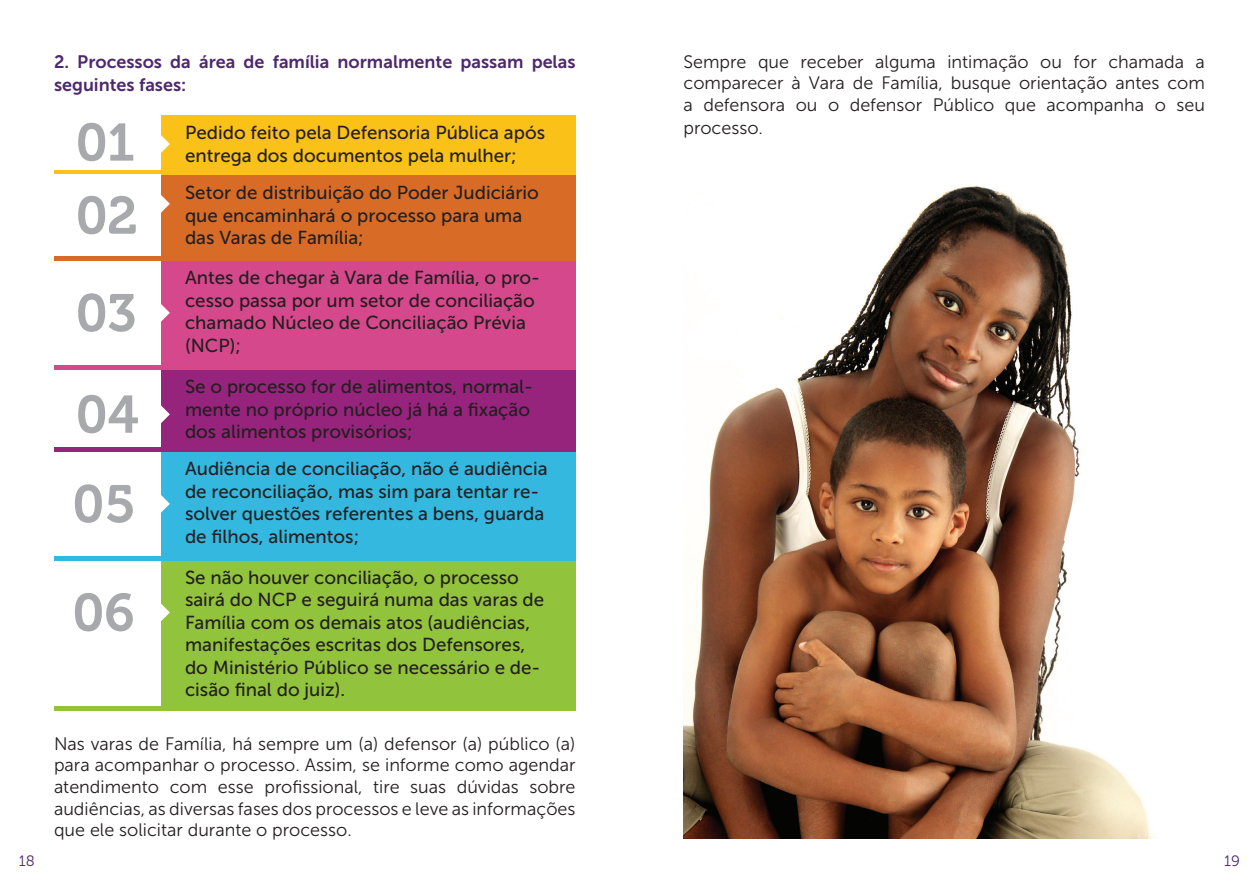
<style>
.page{position:relative;width:1259px;height:893px;background:#fff}
.page>*{position:absolute;margin:0;border:0;box-sizing:border-box;transform-origin:0 0}
.t1{font:52.5px/101.6px "Museo 700";letter-spacing:-.005em;color:#a8a9ad}
.t2{font:18.75px/22.5px "Museo Sans 500";color:#231f20}
.t3{font:18px/21.6px "Museo Sans 300";color:#231f20;text-align:justify}
.t4{font:18px/23.4px "Museo Sans 700";color:#4e286e}
.t5{font:15px "Museo Sans 300";color:#4e286e}
</style>
<div class="page">
<div style="left:54px;top:175px;width:521px;height:86px;background:#d86c27"></div>
<div style="left:54px;top:115px;width:521px;height:60px;background:#fac119"></div>
<div style="left:54px;top:261px;width:521px;height:109px;background:#d5488b"></div>
<div style="left:54px;top:370px;width:521px;height:84px;background:#97247c"></div>
<div style="left:54px;top:452px;width:521px;height:109px;background:#34b8df"></div>
<div style="left:54px;top:561px;width:521px;height:149px;background:#92c33d"></div>
<div style="left:54px;top:175px;width:106px;height:81px;background:#fff"></div>
<svg style="left:160px;top:184px;width:10px;height:40px"></svg>
<div style="left:54px;top:115px;width:106px;height:55px;background:#fff"></div>
<svg style="left:160px;top:124px;width:10px;height:40px"></svg>
<div style="left:54px;top:261px;width:106px;height:104px;background:#fff"></div>
<svg style="left:160px;top:293px;width:10px;height:40px"></svg>
<div style="left:54px;top:370px;width:106px;height:76px;background:#fff"></div>
<svg style="left:160px;top:394px;width:10px;height:40px"></svg>
<div style="left:54px;top:452px;width:106px;height:103px;background:#fff"></div>
<svg style="left:160px;top:484px;width:10px;height:40px"></svg>
<div style="left:54px;top:561px;width:106px;height:144px;background:#fff"></div>
<svg style="left:160px;top:592px;width:10px;height:40px"></svg>
<img style="left:683px;top:186px;width:473px;height:653px">
<p class="t4" style="left:54px;top:50px;width:523px">2. Processos da área de família normalmente passam pelas seguintes fases:</p>
<h1 class="t1" style="left:76px;top:92px;width:61px">01</h1>
<h1 class="t1" style="left:76px;top:165px;width:64px">02</h1>
<h1 class="t1" style="left:76px;top:263px;width:65px">03<br>04</h1>
<h1 class="t1" style="left:72px;top:450px;width:65px;line-height:108.6px">05<br>06</h1>
<p class="t2" style="left:185px;top:122px;width:361px">Pedido feito pela Defensoria Pública após entrega dos documentos pela mulher;</p>
<p class="t2" style="left:185px;top:181px;width:355px">Setor de distribuição do Poder Judiciário que encaminhará o processo para uma das Varas de Família;</p>
<p class="t2" style="left:185px;top:266px;width:356px">Antes de chegar à Vara de Família, o pro&shy;cesso passa por um setor de conciliação chamado Núcleo de Conciliação Prévia (NCP);</p>
<p class="t2" style="left:185px;top:375px;width:349px">Se o processo for de alimentos, normal&shy;mente no próprio núcleo já há a fixação dos alimentos provisórios;</p>
<p class="t2" style="left:185px;top:457px;width:364px">Audiência de conciliação, não é audiência de reconciliação, mas sim para tentar re&shy;solver questões referentes a bens, guarda de filhos, alimentos;</p>
<p class="t2" style="left:185px;top:566px;width:361px">Se não houver conciliação, o processo sairá do NCP e seguirá numa das varas de Família com os demais atos (audiências, manifestações escritas dos Defensores, do Ministério Público se necessário e de&shy;cisão final do juiz).</p>
<p class="t3" style="left:54px;top:733px;width:523px">Nas varas de Família, há sempre um (a) defensor (a) público (a) para acompanhar o processo. Assim, se informe como agendar atendimento com esse profissional, tire suas dúvidas sobre audiências, as diversas fases dos processos e leve as informações que ele solicitar durante o processo.</p>
<p class="t3" style="left:683px;top:51px;width:523px">Sempre que receber alguma intimação ou for chamada a comparecer à Vara de Família, busque orientação antes com a defensora ou o defensor Público que acompanha o seu</p>
<p class="t3" style="left:683px;top:117px;width:81px">processo.</p>
<p class="t5" style="left:19px;top:853px;width:18px">18</p>
<p class="t5" style="left:1224px;top:853px;width:17px">19</p>
</div>
